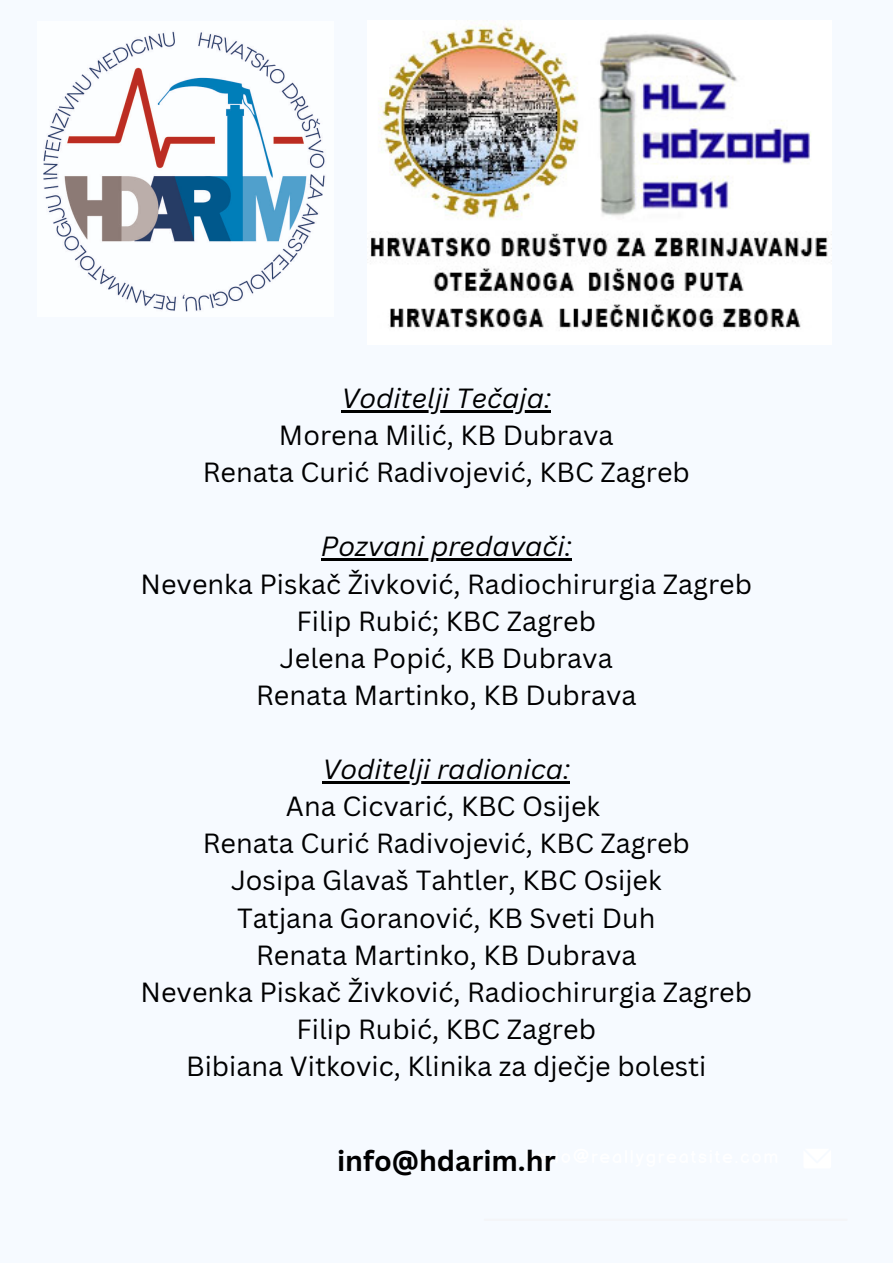
<style>
.page{position:relative;width:893px;height:1264px;background:#fff}
.page>*{position:absolute;margin:0;border:0;box-sizing:border-box;transform-origin:0 0}
.t1{font:700 28.35px "Canva Sans";color:#000}
.t2{font:27px "Canva Sans";color:#000}
.t3{font:italic 27px "Canva Sans";color:#000}
</style>
<div class="page">
<div style="left:0;top:0;width:892px;height:1262px;background:#f6faff"></div>
<hr style="left:485px;top:1218px;width:361px;height:2px;background:#f4f5f8">
<img style="left:43px;top:31px;width:282px;height:281px">
<img style="left:370px;top:20px;width:459px;height:311px">
<hr style="left:341px;top:410px;width:210px;height:2px;background:#000">
<hr style="left:321px;top:558px;width:250px;height:3px;background:#000">
<hr style="left:322px;top:781px;width:248px;height:2px;background:#000">
<p class="t3" style="left:341px;top:379px;width:211px">Voditelji Tečaja:</p>
<p class="t2" style="left:279px;top:416px;width:336px">Morena Milić, KB Dubrava</p>
<p class="t2" style="left:203px;top:453px;width:488px">Renata Curić Radivojević, KBC Zagreb</p>
<p class="t3" style="left:321px;top:527px;width:252px">Pozvani predavači:</p>
<p class="t2" style="left:140px;top:564px;width:613px">Nevenka Piskač Živković, Radiochirurgia Zagreb</p>
<p class="t2" style="left:296px;top:601px;width:301px">Filip Rubić; KBC Zagreb</p>
<p class="t2" style="left:280px;top:639px;width:334px">Jelena Popić, KB Dubrava</p>
<p class="t2" style="left:256px;top:676px;width:382px">Renata Martinko, KB Dubrava</p>
<p class="t3" style="left:322px;top:750px;width:249px">Voditelji radionica:</p>
<p class="t2" style="left:286px;top:787px;width:315px">Ana Cicvarić, KBC Osijek</p>
<p class="t2" style="left:203px;top:824px;width:488px">Renata Curić Radivojević, KBC Zagreb</p>
<p class="t2" style="left:231px;top:861px;width:432px">Josipa Glavaš Tahtler, KBC Osijek</p>
<p class="t2" style="left:237px;top:898px;width:419px">Tatjana Goranović, KB Sveti Duh</p>
<p class="t2" style="left:256px;top:935px;width:382px">Renata Martinko, KB Dubrava</p>
<p class="t2" style="left:140px;top:972px;width:613px">Nevenka Piskač Živković, Radiochirurgia Zagreb</p>
<p class="t2" style="left:296px;top:1009px;width:301px">Filip Rubić, KBC Zagreb</p>
<p class="t2" style="left:186px;top:1047px;width:522px">Bibiana Vitkovic, Klinika za dječje bolesti</p>
<p class="t1" style="left:337px;top:1140px;width:220px">info@hdarim.hr</p>
</div>
